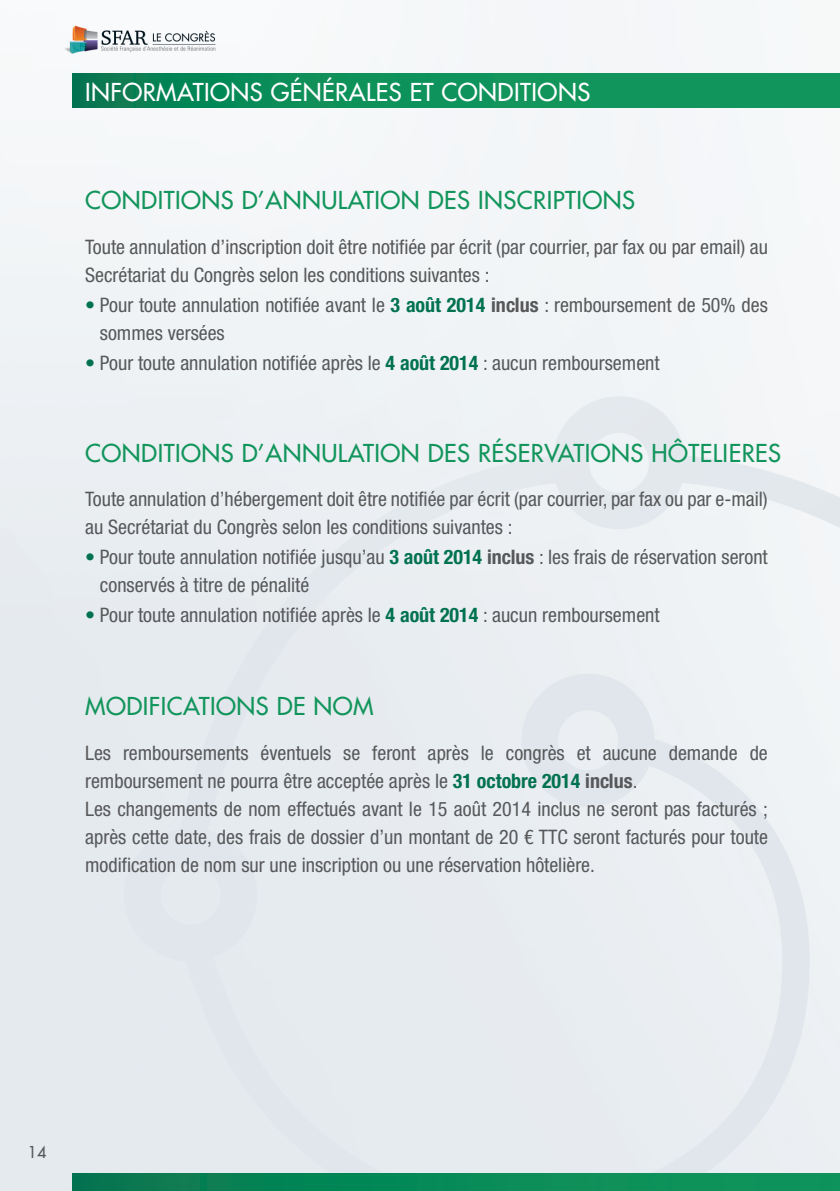
<style>
.page{position:relative;width:840px;height:1191px;background:#fff}
.page>*{position:absolute;margin:0;border:0;box-sizing:border-box;transform-origin:0 0}
.t1{font:500 24px "Futura Std";letter-spacing:.02em;color:#12955c}
.t2{font:500 24px "Futura Std";letter-spacing:.02em;color:#fff}
.t3{font:condensed 20px/28px "Helvetica Neue LT Std";color:#57585a}
.t4{font:500 16px "Futura Std";color:#57585a}
.s1{color:#01724f}
.s2{font-weight:700;color:#01724f}
.s3{font-weight:700}
</style>
<div class="page">
<img style="left:0;top:0;width:839px;height:1191px">
<div style="left:72px;top:1173px;width:767px;height:18px;background:linear-gradient(to right,#057951,#0f985d)"></div>
<div style="left:72px;top:74px;width:767px;height:34px;background:linear-gradient(to right,#078254,#159c5f)"></div>
<p class="t2" style="left:85px;top:77px;width:108px">IN FORMATIONS</p>
<p class="t2" style="left:270px;top:77px;width:187px">GÉNÉRALES ET CONDITIONS</p>
<p class="t1" style="left:85px;top:185px;width:551px">CONDITIONS D’ANNULATION DES INSCRIPTIONS</p>
<p class="t3" style="left:85px;top:233px;width:684px">Toute annulation d’inscription doit être notifiée par écrit (par courrier, par fax ou par email) au<br>Secrétariat du Congrès selon les conditions suivantes :</p>
<p class="t3" style="left:100px;top:291px;width:669px;text-indent:-15px"><span class="s1">•</span> Pour toute annulation notifiée avant le <span class="s2">3 août 2014</span> <span class="s3">inclus</span> : remboursement de 50% des sommes versées</p>
<p class="t3" style="left:85px;top:349px;width:575px"><span class="s1">•</span> Pour toute annulation notifiée après le <span class="s2">4 août 2014</span> : aucun remboursement</p>
<p class="t1" style="left:85px;top:438px;width:488px">CONDITIONS D’ANNULATION DES RÉSERVATIONS</p>
<p class="t1" style="left:651px;top:438px;width:84px">HÔTE LIERES</p>
<p class="t3" style="left:85px;top:485px;width:683px">Toute annulation d’hébergement doit être notifiée par écrit (par courrier, par fax ou par e-mail) au Secrétariat du Congrès selon les conditions suivantes :</p>
<p class="t3" style="left:100px;top:543px;width:669px;text-indent:-15px"><span class="s1">•</span> Pour toute annulation notifiée jusqu’au <span class="s2">3 août 2014</span> <span class="s3">inclus</span> : les frais de réservation seront conservés à titre de pénalité</p>
<p class="t3" style="left:85px;top:601px;width:575px"><span class="s1">•</span> Pour toute annulation notifiée après le <span class="s2">4 août 2014</span> : aucun remboursement</p>
<p class="t1" style="left:85px;top:691px;width:90px">MODI FICATIONS</p>
<p class="t1" style="left:276px;top:691px;width:98px">DENOM</p>
<p class="t3" style="left:85px;top:739px;width:684px">Les remboursements éventuels se feront après le congrès et aucune demande de remboursement ne pourra être acceptée après le <span class="s2">31 octobre 2014</span> <span class="s3">inclus</span>.<br>Les changements de nom effectués avant le 15 août 2014 inclus ne seront pas facturés ; après cette date, des frais de dossier d’un montant de 20 € TTC seront facturés pour toute modification de nom sur une inscription ou une réservation hôtelière.</p>
<p class="t4" style="left:28px;top:1141px;width:20px">14</p>
</div>
